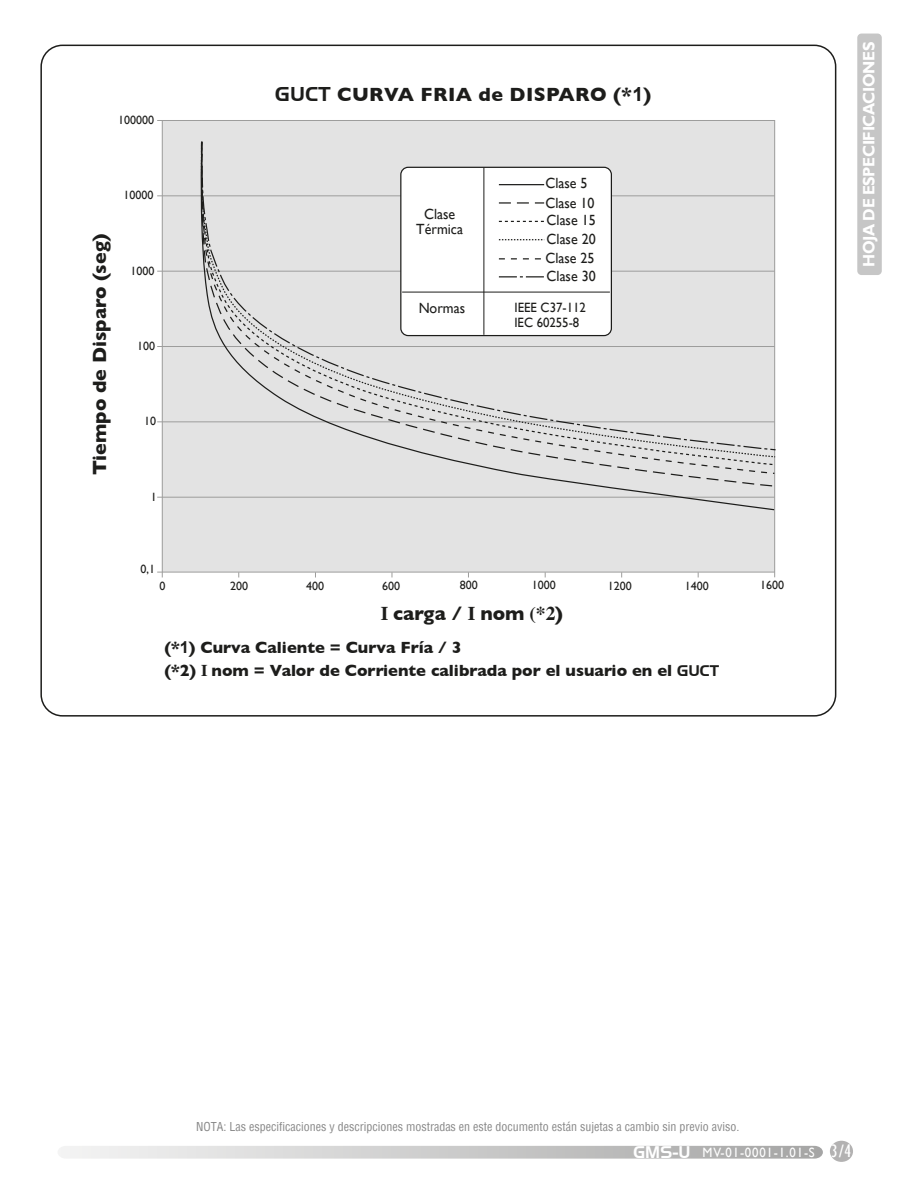
<style>
.page{position:relative;width:918px;height:1188px;background:#fff}
.page>*{position:absolute;margin:0;border:0;box-sizing:border-box;transform-origin:0 0}
.t1{font:700 19.5px "Gill Sans";color:#1d1d1b}
.t2{font:700 19.5px "Gill Sans";letter-spacing:.02em;color:#1d1d1b}
.t3{font:700 16.5px/23.1px "Gill Sans";color:#1d1d1b}
.t4{font:700 16.5px "Gill Sans";letter-spacing:-.025em;color:#fff;scale:.95 1}
.t5{font:14.7px/14.7px "Gill Sans";color:#1d1d1b;text-align:center;scale:.95 1}
.t6{font:13.5px "Gill Sans";letter-spacing:.06em;color:#fff;scale:.95 1}
.t7{font:13.5px/15.6px "Gill Sans";color:#1d1d1b;scale:.95 1}
.t8{font:condensed 12px "Helvetica";color:#878787}
.t9{font:12px "Gill Sans";color:#1d1d1b}
.s1{font-family:"Handel Gothic BT";font-weight:400}
.s2{font-family:"Arial"}
.s3{font-family:"Times"}
.s4{font-family:"Handel Gothic BT";font-weight:400;font-size:15px}
.s5{font-family:"Handel Gothic BT";font-size:16.5px}
.s6{font-stretch:condensed;font-size:18.45px}
</style>
<div class="page">
<svg style="left:58px;top:1146px;width:765px;height:13px;background:#cececd"></svg>
<div style="left:830px;top:1141px;width:23px;height:21px;background:#b3b2b2;border-radius:50%"></div>
<div style="left:857px;top:34px;width:25px;height:241px;background:#c6c6c6;border-radius:4px"></div>
<svg style="left:157px;top:120px;width:618px;height:458px;background:#e3e3e3"></svg>
<hr style="left:162px;top:120px;width:1px;height:457px;background:#9d9d9c">
<svg style="left:198px;top:140px;width:577px;height:371px;background:#ddd"></svg>
<div style="left:200px;top:458px;width:576px;height:29px;background:#e3e3e3"></div>
<div style="left:201px;top:466px;width:575px;height:9px;background:#e3e3e3"></div>
<svg style="left:201px;top:458px;width:575px;height:8px;background:#dbdbdb"></svg>
<svg style="left:200px;top:451px;width:576px;height:7px;background:#dadada"></svg>
<div style="left:200px;top:141px;width:576px;height:310px;background:#e3e3e3"></div>
<hr style="left:157px;top:572px;width:618px;height:1px;background:#9d9d9c">
<div style="left:401px;top:167px;width:210px;height:169px;background:#fff;border-radius:7px"></div>
<div style="left:400px;top:167px;width:212px;height:169px;border:1px solid #1d1d1b;border-radius:7px"></div>
<svg style="left:499px;top:276px;width:45px;height:1px"></svg>
<svg style="left:499px;top:239px;width:45px;height:1px"></svg>
<svg style="left:499px;top:221px;width:45px;height:1px"></svg>
<svg style="left:499px;top:258px;width:42px;height:1px"></svg>
<svg style="left:499px;top:202px;width:45px;height:2px"></svg>
<svg style="left:499px;top:184px;width:45px;height:1px"></svg>
<hr style="left:483px;top:168px;width:1px;height:167px;background:#1d1d1b">
<hr style="left:402px;top:292px;width:208px;height:1px;background:#1d1d1b">
<p class="t9" style="left:118px;top:113px;width:37px">100000</p>
<h1 class="t1" style="left:88px;top:475px;width:243px;rotate:-90deg">Tiempo de Disparo (seg)</h1>
<p class="t9" style="left:124px;top:188px;width:31px">10000</p>
<p class="t9" style="left:130px;top:264px;width:25px">1000</p>
<p class="t9" style="left:137px;top:339px;width:19px">100</p>
<p class="t9" style="left:144px;top:414px;width:13px">10</p>
<p class="t9" style="left:151px;top:490px;width:7px">1</p>
<h1 class="t2" style="left:275px;top:83px;width:378px"><span class="s1">GUCT</span> CURVA FRIA de DISPARO (*<span class="s2">1</span>)</h1>
<p class="t5" style="left:416px;top:206px;width:51px">Clase<br>Térmica</p>
<p class="t5" style="left:546px;top:176px;width:46px">Clase 5</p>
<p class="t5" style="left:546px;top:195px;width:53px">Clase 10</p>
<p class="t5" style="left:547px;top:212px;width:53px">Clase 15</p>
<p class="t5" style="left:546px;top:250px;width:53px">Clase 25</p>
<p class="t5" style="left:547px;top:232px;width:53px">Clase 20</p>
<p class="t5" style="left:547px;top:268px;width:53px">Clase 30</p>
<p class="t5" style="left:419px;top:300px;width:50px">Normas</p>
<p class="t7" style="left:514px;top:299px;width:77px">IEEE C37-112<br>IEC 60255-8</p>
<p class="t9" style="left:141px;top:562px;width:16px">0,1</p>
<p class="t9" style="left:159px;top:578px;width:7px">0</p>
<p class="t9" style="left:230px;top:578px;width:19px">200</p>
<p class="t9" style="left:306px;top:578px;width:19px">400</p>
<p class="t9" style="left:382px;top:578px;width:19px">600</p>
<p class="t9" style="left:460px;top:578px;width:19px">800</p>
<p class="t9" style="left:532px;top:578px;width:25px">1000</p>
<p class="t9" style="left:608px;top:578px;width:25px">1200</p>
<p class="t9" style="left:685px;top:578px;width:25px">1400</p>
<p class="t9" style="left:760px;top:578px;width:25px">1600</p>
<h1 class="t1" style="left:381px;top:602px;width:184px"><span class="s3">I</span> carga / <span class="s3">I</span> nom <span class="s3">(*2</span>)</h1>
<h2 class="t3" style="left:164px;top:636px;width:556px">(*<span class="s2">1</span>) Curva Caliente = Curva Fría / 3<br>(*2) <span class="s3">I</span> nom = Valor de Corriente calibrada por el usuario en el <span class="s4">GUCT</span></h2>
<h2 class="t4" style="left:859px;top:267px;width:238px;rotate:-90deg">HOJA DE ESPECIFICACIONES</h2>
<p class="t8" style="left:196px;top:1119px;width:545px">NOTA: Las especificaciones y descripciones mostradas en este documento están sujetas a cambio sin previo aviso.</p>
<p class="t6" style="left:634px;top:1145px;width:231px"><span class="s5">GMS-U</span> MV-01-0001-1.01-S <span class="s6">3/4</span></p>
</div>
